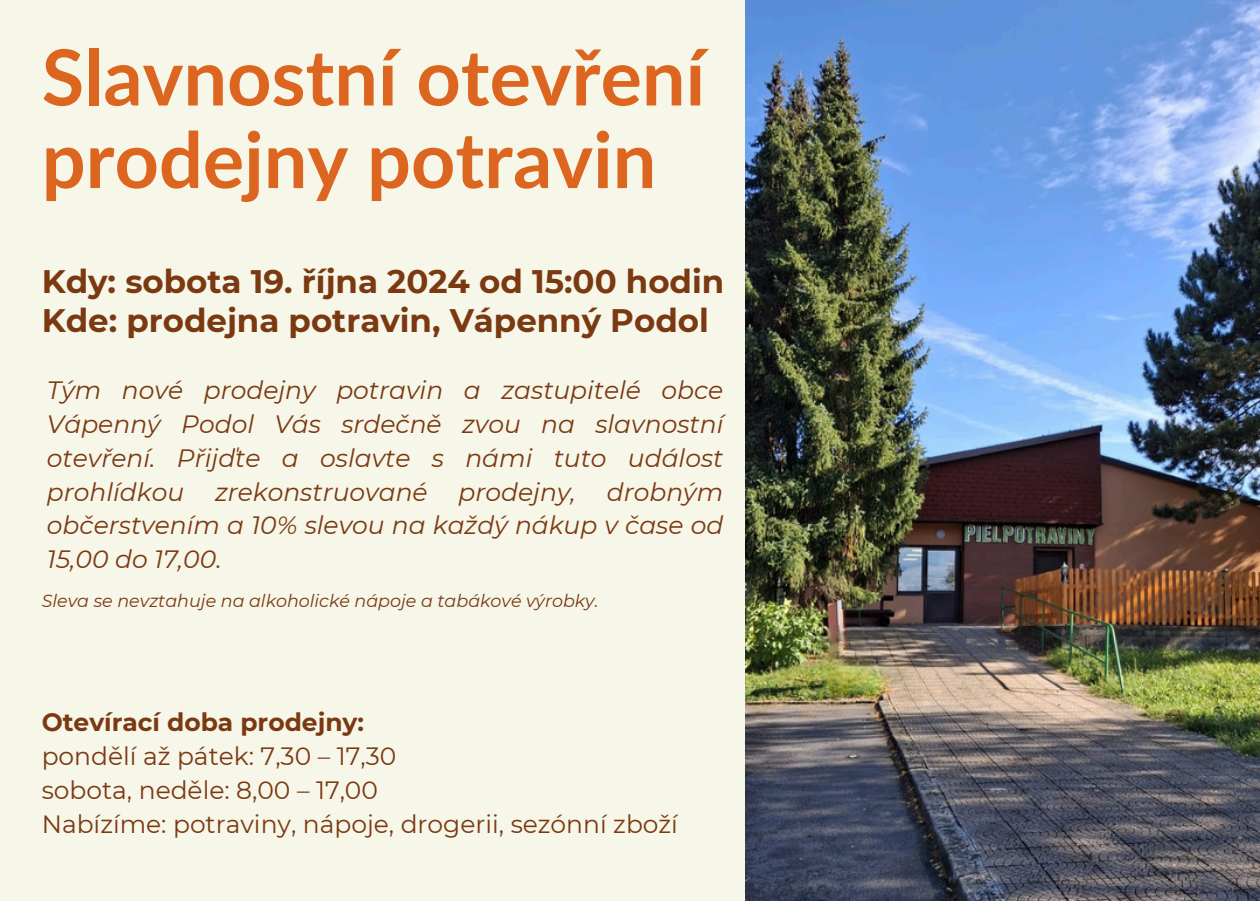
<style>
.page{position:relative;width:1260px;height:901px;background:#fff}
.page>*{position:absolute;margin:0;border:0;box-sizing:border-box;transform-origin:0 0}
.t1{font:700 77.25px/82.5px "Lato";color:#dc661f}
.t2{font:700 32.5px/39.5px "Montserrat";color:#7b3911}
.t3{font:italic 25px/33.8px "Montserrat";color:#7b3911;text-align:justify}
.t4{font:25px/33.8px "Montserrat";color:#7b3911}
.t5{font:italic 17.5px "Montserrat";color:#7b3911}
.s1{font-weight:700}
</style>
<div class="page">
<div style="left:0;top:0;width:1260px;height:900px;background:#f6f6e9"></div>
<img style="left:746px;top:0;width:514px;height:900px">
<h3 class="t1" style="left:42px;top:34px;width:665px">Slavnostní otevření prodejny potravin</h3>
<h3 class="t2" style="left:42px;top:261px;width:684px">Kdy: sobota 19. října 2024 od 15:00 hodin<br>Kde: prodejna potravin, Vápenný Podol</h3>
<h2 class="t3" style="left:47px;top:373px;width:678px">Tým nové prodejny potravin a zastupitelé obce Vápenný Podol Vás srdečně zvou na slavnostní otevření. Přijďte a oslavte s námi tuto událost prohlídkou zrekonstruované prodejny, drobným občerstvením a 10% slevou na každý nákup v čase od 15,00 do 17,00.</h2>
<p class="t5" style="left:42px;top:590px;width:558px">Sleva se nevztahuje na alkoholické nápoje a tabákové výrobky.</p>
<p class="t4" style="left:42px;top:705px;width:638px"><span class="s1">Otevírací doba prodejny:<br></span>pondělí až pátek: 7,30 – 17,30<br>sobota, neděle: 8,00 – 17,00<br>Nabízíme: potraviny, nápoje, drogerii, sezónní zboží</p>
</div>
